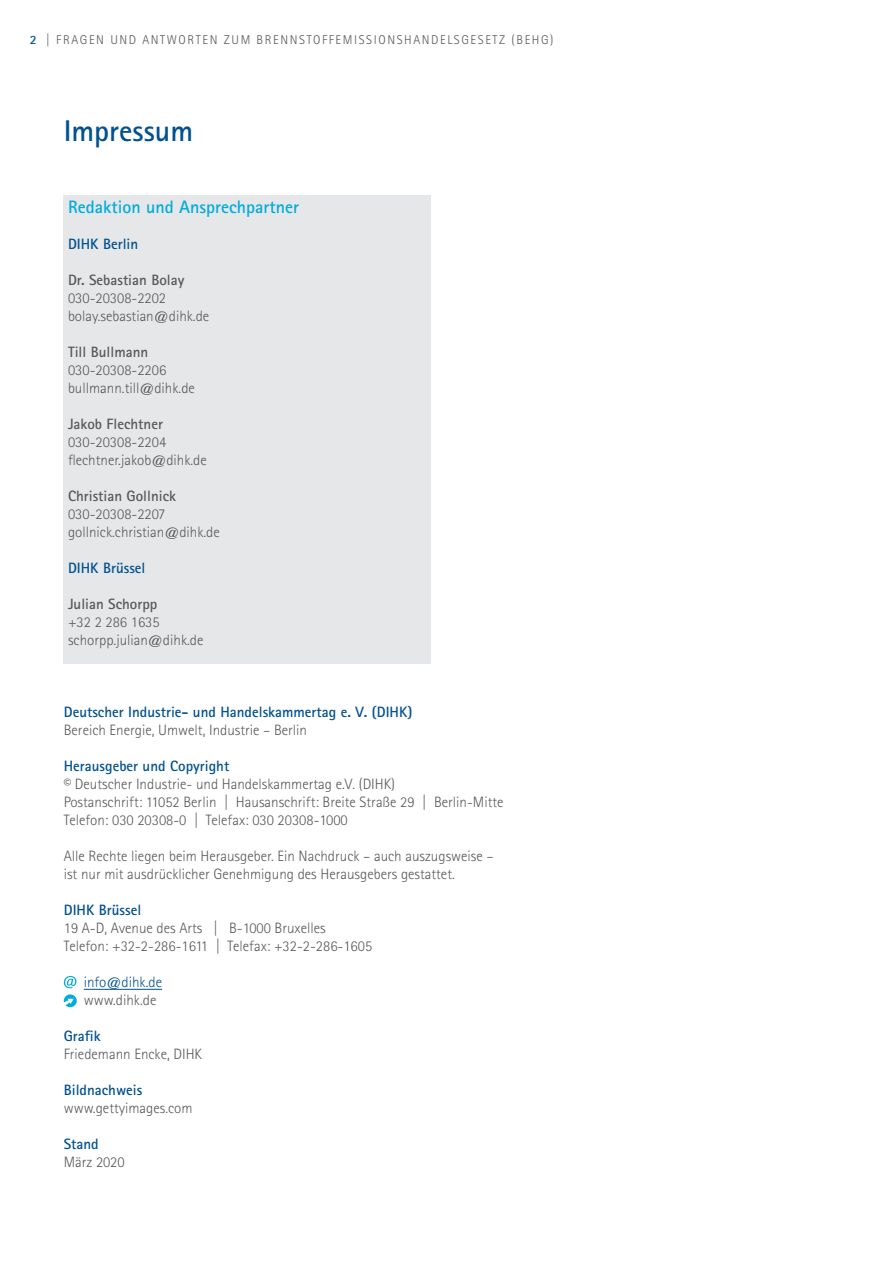
<style>
.page{position:relative;width:893px;height:1263px;background:#fff}
.page>*{position:absolute;margin:0;border:0;box-sizing:border-box;transform-origin:0 0}
.t1{font:700 30px "Agfa Rotis Sans Serif";color:#005190}
.t2{font:700 18px "Agfa Rotis Sans Serif";color:#00acdd}
.t3{font:300 15px/18px "Agfa Rotis Sans Serif";color:#57585a}
.t4{font:700 15px "Agfa Rotis Sans Serif";color:#005190}
.t5{font:700 15px "Agfa Rotis Sans Serif";color:#57585a}
.t6{font:300 15px "Agfa Rotis Sans Serif";color:#005190}
.t7{font:300 12.75px "Agfa Rotis Sans Serif";letter-spacing:.125em;color:#57585a}
.s1{font-weight:700;color:#005190}
</style>
<div class="page">
<hr style="left:84px;top:989px;width:78px;height:1px;background:#005190">
<svg style="left:63px;top:975px;width:14px;height:32px"></svg>
<div style="left:64px;top:195px;width:367px;height:468px;background:#e6e7e9"></div>
<p class="t7" style="left:30px;top:33px;width:525px"><span class="s1">2</span> | FRAGEN UND ANTWORTEN ZUM BRENNSTOFFEMISSIONSHANDELSGESETZ (BEHG)</p>
<h1 class="t1" style="left:64px;top:112px;width:131px">Impressum</h1>
<p class="t2" style="left:68px;top:196px;width:232px">Redaktion und Ansprechpartner</p>
<p class="t4" style="left:68px;top:235px;width:72px">DIHK Berlin</p>
<p class="t5" style="left:68px;top:271px;width:118px">Dr. Sebastian Bolay</p>
<p class="t3" style="left:68px;top:289px;width:143px">030-20308-2202 bolay.sebastian@dihk.de</p>
<p class="t5" style="left:68px;top:343px;width:82px">Till Bullmann</p>
<p class="t3" style="left:68px;top:361px;width:128px">030-20308-2206 bullmann.till@dihk.de</p>
<p class="t5" style="left:68px;top:415px;width:96px">Jakob Flechtner</p>
<p class="t3" style="left:68px;top:433px;width:140px">030-20308-2204 flechtner.jakob@dihk.de</p>
<p class="t5" style="left:68px;top:487px;width:110px">Christian Gollnick</p>
<p class="t3" style="left:68px;top:505px;width:153px">030-20308-2207 gollnick.christian@dihk.de</p>
<p class="t4" style="left:68px;top:559px;width:79px">DIHK Brüssel</p>
<p class="t5" style="left:68px;top:595px;width:91px">Julian Schorpp</p>
<p class="t3" style="left:68px;top:613px;width:137px">+32 2 286 1635 schorpp.julian@dihk.de</p>
<p class="t4" style="left:64px;top:703px;width:350px">Deutscher Industrie- und Handelskammertag e. V. (DIHK)</p>
<p class="t3" style="left:64px;top:721px;width:245px">Bereich Energie, Umwelt, Industrie – Berlin</p>
<p class="t4" style="left:64px;top:757px;width:167px">Herausgeber und Copyright</p>
<p class="t3" style="left:64px;top:775px;width:441px">© Deutscher Industrie- und Handelskammertag e.V. (DIHK)<br>Postanschrift: 11052 Berlin | Hausanschrift: Breite Straße 29 | Berlin-Mitte<br>Telefon: 030 20308-0 | Telefax: 030 20308-1000</p>
<p class="t3" style="left:64px;top:847px;width:431px">Alle Rechte liegen beim Herausgeber. Ein Nachdruck – auch auszugsweise – ist nur mit ausdrücklicher Genehmigung des Herausgebers gestattet.</p>
<p class="t4" style="left:64px;top:901px;width:79px">DIHK Brüssel</p>
<p class="t3" style="left:64px;top:919px;width:310px">19 A-D, Avenue des Arts | B-1000 Bruxelles<br>Telefon: +32-2-286-1611 | Telefax: +32-2-286-1605</p>
<p class="t6" style="left:84px;top:974px;width:80px">info@dihk.de</p>
<p class="t3" style="left:84px;top:991px;width:74px">www.dihk.de</p>
<p class="t4" style="left:64px;top:1027px;width:38px">Grafik</p>
<p class="t3" style="left:64px;top:1045px;width:140px">Friedemann Encke, DIHK</p>
<p class="t4" style="left:64px;top:1081px;width:80px">Bildnachweis</p>
<p class="t3" style="left:64px;top:1099px;width:130px">www.gettyimages.com</p>
<p class="t4" style="left:64px;top:1135px;width:37px">Stand</p>
<p class="t3" style="left:64px;top:1153px;width:62px">März 2020</p>
</div>
